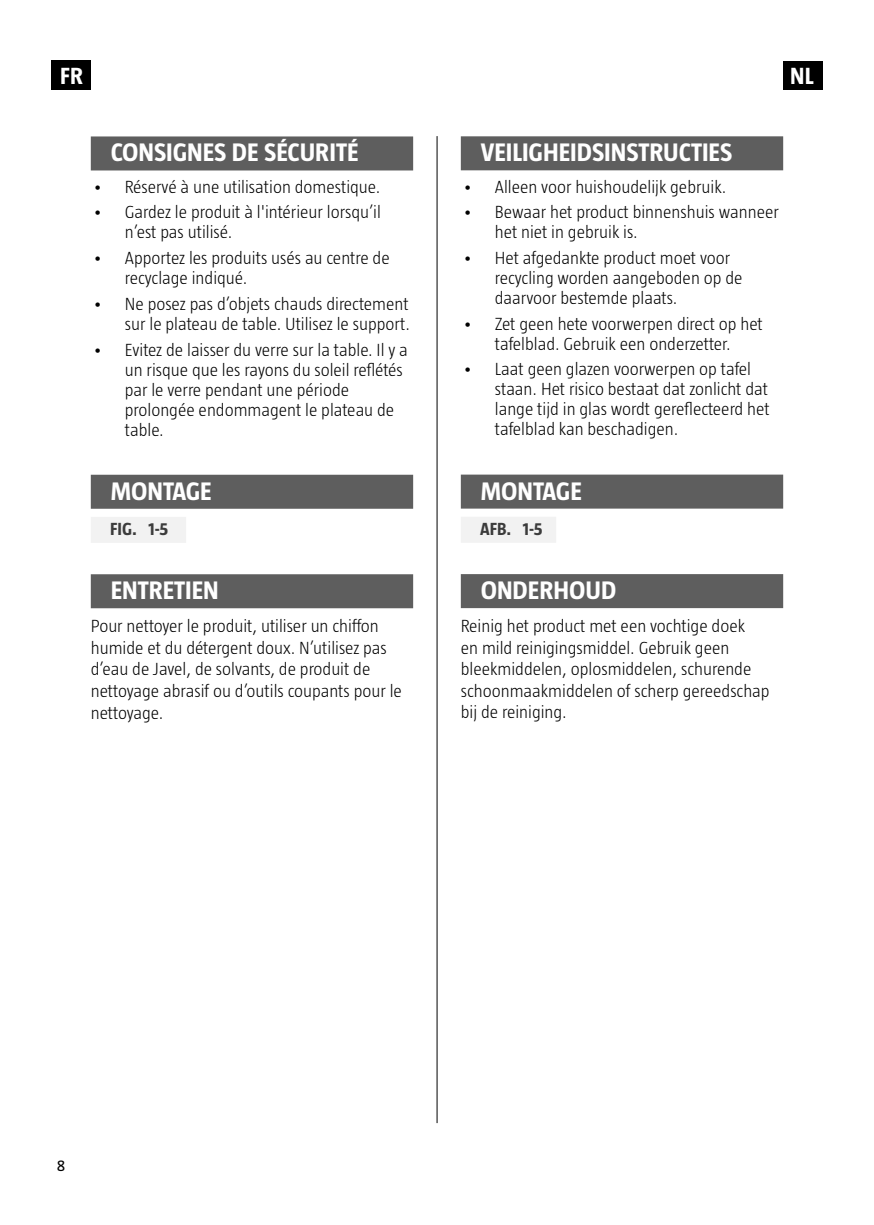
<style>
.page{position:relative;width:874px;height:1225px;background:#fff}
.page>*{position:absolute;margin:0;border:0;box-sizing:border-box;transform-origin:0 0}
.Rubrik{font:700 26px "Taz";color:#fff}
.Brödtext{font:700 24px "Taz";color:#fff}
.Brödtext-2{font:300 18px/20px "Taz";color:#000}
.t1{font:700 18px "Taz";color:#3c3c3c}
.t2{font:16px "Taz";color:#000}
</style>
<div class="page">
<div style="left:52px;top:61px;width:39px;height:29px;background:#000"></div>
<div style="left:782px;top:61px;width:39px;height:29px;background:#000"></div>
<div style="left:52px;top:60px;width:39px;height:28px;background:#000"></div>
<div style="left:460px;top:136px;width:322px;height:34px;background:#5e5e5e"></div>
<div style="left:460px;top:474px;width:322px;height:34px;background:#5e5e5e"></div>
<div style="left:460px;top:517px;width:96px;height:26px;background:#f2f2f2"></div>
<div style="left:460px;top:574px;width:322px;height:34px;background:#5e5e5e"></div>
<div style="left:91px;top:136px;width:322px;height:34px;background:#5e5e5e"></div>
<div style="left:91px;top:475px;width:322px;height:34px;background:#5e5e5e"></div>
<div style="left:91px;top:517px;width:95px;height:26px;background:#f2f2f2"></div>
<div style="left:91px;top:574px;width:322px;height:34px;background:#5e5e5e"></div>
<hr style="left:436px;top:136px;width:1px;height:987px;background:#000">
<p class="Brödtext" style="left:59px;top:62px;width:26px">ENFR</p>
<p class="Brödtext" style="left:789px;top:62px;width:25px">NL</p>
<p class="Rubrik" style="left:111px;top:138px;width:249px">CONSIGNES DE SÉCURITÉ</p>
<p class="Brödtext-2" style="left:93px;top:176px;width:289px">• Réservé à une utilisation domestique.</p>
<p class="Brödtext-2" style="left:125px;top:202px;width:257px;text-indent:-32px">• Gardez le produit à l'intérieur lorsqu’il n’est pas utilisé.</p>
<p class="Brödtext-2" style="left:125px;top:248px;width:266px;text-indent:-32px">• Apportez les produits usés au centre de recyclage indiqué.</p>
<p class="Brödtext-2" style="left:93px;top:293px;width:318px;text-align:right">• Ne posez pas d’objets chauds directement sur le plateau de table. Utilisez le support.</p>
<p class="Brödtext-2" style="left:125px;top:339px;width:284px;text-indent:-32px">• Evitez de laisser du verre sur la table. Il y a un risque que les rayons du soleil reflétés par le verre pendant une période prolongée endommagent le plateau de table.</p>
<p class="Rubrik" style="left:111px;top:476px;width:102px">MONTAGE</p>
<p class="t1" style="left:110px;top:519px;width:60px">FIG. 1-5</p>
<p class="Rubrik" style="left:111px;top:576px;width:110px">ENTRETIEN</p>
<p class="Brödtext-2" style="left:91px;top:615px;width:312px;line-height:21.6px">Pour nettoyer le produit, utiliser un chiffon humide et du détergent doux. N’utilisez pas d’eau de Javel, de solvants, de produit de nettoyage abrasif ou d’outils coupants pour le nettoyage.</p>
<p class="Rubrik" style="left:480px;top:138px;width:253px">VEILIGHEIDSINSTRUCTIES</p>
<p class="Brödtext-2" style="left:462px;top:176px;width:265px">• Alleen voor huishoudelijk gebruik.</p>
<p class="Brödtext-2" style="left:494px;top:202px;width:285px;text-indent:-32px">• Bewaar het product binnenshuis wanneer het niet in gebruik is.</p>
<p class="Brödtext-2" style="left:494px;top:248px;width:249px;text-indent:-32px">• Het afgedankte product moet voor recycling worden aangeboden op de daarvoor bestemde plaats.</p>
<p class="Brödtext-2" style="left:462px;top:313px;width:301px;text-align:center">• Zet geen hete voorwerpen direct op het tafelblad. Gebruik een onderzetter.</p>
<p class="Brödtext-2" style="left:494px;top:359px;width:276px;text-indent:-32px">• Laat geen glazen voorwerpen op tafel staan. Het risico bestaat dat zonlicht dat lange tijd in glas wordt gereflecteerd het tafelblad kan beschadigen.</p>
<p class="Rubrik" style="left:480px;top:476px;width:102px">MONTAGE</p>
<p class="t1" style="left:480px;top:519px;width:64px">AFB. 1-5</p>
<p class="Rubrik" style="left:480px;top:575px;width:137px">ONDERHOUD</p>
<p class="Brödtext-2" style="left:460px;top:615px;width:310px;line-height:21.6px">Reinig het product met een vochtige doek<br>en mild reinigingsmiddel. Gebruik geen bleekmiddelen, oplosmiddelen, schurende schoonmaakmiddelen of scherp gereedschap bij de reiniging.</p>
<p class="t2" style="left:57px;top:1156px;width:10px">8</p>
</div>
